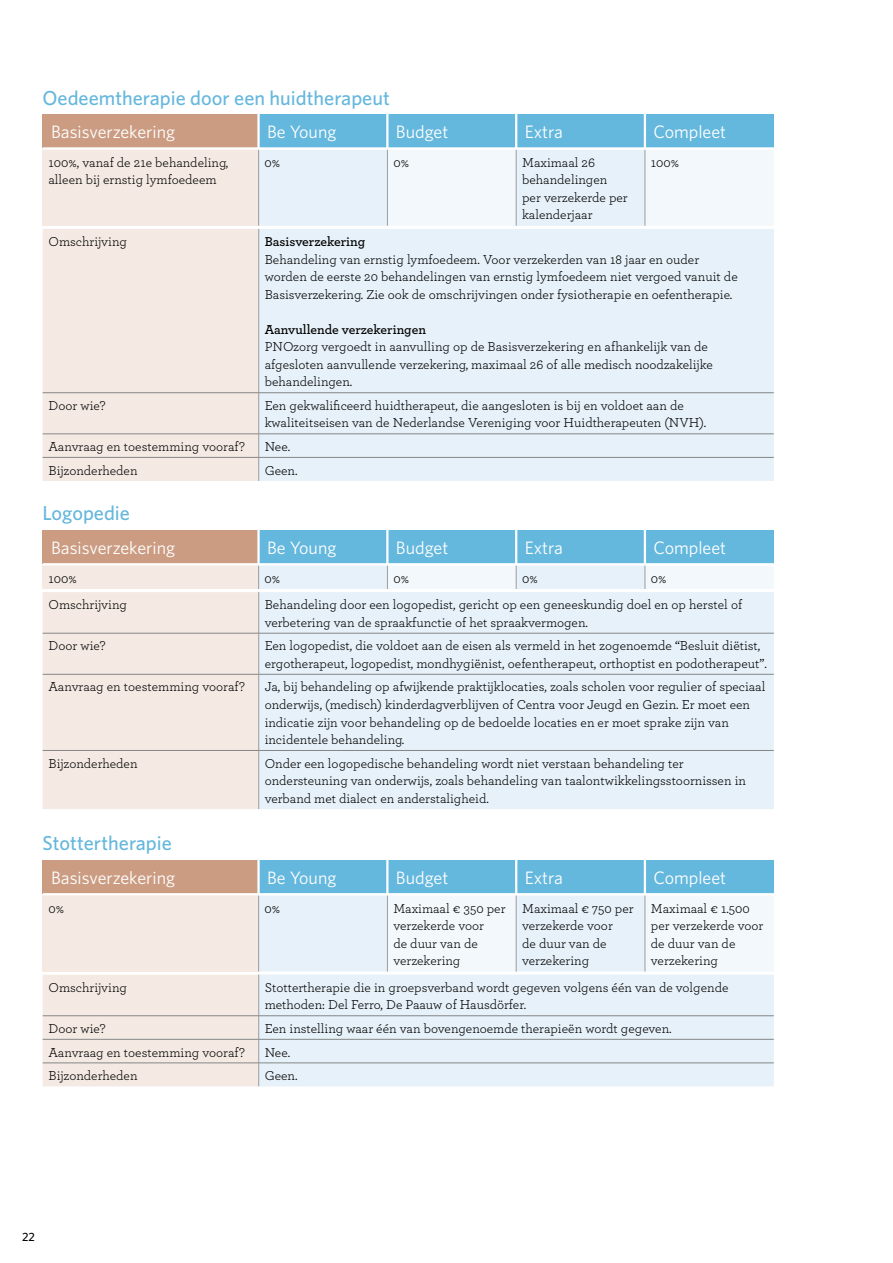
<style>
.page{position:relative;width:893px;height:1263px;background:#fff}
.page>*{position:absolute;margin:0;border:0;box-sizing:border-box;transform-origin:0 0}
.t1{font:500 20.25px "Whitney";color:#64b7dd}
.t2{font:18px "Whitney";color:#fff}
.t3{font:13.5px/17.5px "Archer";color:#000}
.t4{font:600 13.5px "Archer";color:#000}
.t5{font:500 12px "Whitney";color:#000}
</style>
<div class="page">
<div style="left:43px;top:229px;width:215px;height:252px;background:#f4eae3"></div>
<div style="left:259px;top:229px;width:515px;height:252px;background:#e6f1f9"></div>
<hr style="left:258px;top:229px;width:1px;height:164px;background:#9c9c9d">
<hr style="left:258px;top:393px;width:1px;height:41px;background:#9c9c9d">
<svg style="left:258px;top:435px;width:1px;height:46px"></svg>
<hr style="left:43px;top:392px;width:216px;height:1px;background:#868786">
<hr style="left:259px;top:392px;width:515px;height:1px;background:#868786">
<hr style="left:43px;top:434px;width:216px;height:1px;background:#868786">
<hr style="left:259px;top:434px;width:515px;height:1px;background:#868786">
<hr style="left:43px;top:457px;width:216px;height:1px;background:#868786">
<hr style="left:259px;top:457px;width:515px;height:1px;background:#868786">
<div style="left:43px;top:114px;width:216px;height:33px;background:#cb9c82"></div>
<div style="left:259px;top:114px;width:128px;height:33px;background:#64b7dd"></div>
<div style="left:43px;top:150px;width:216px;height:76px;background:#f4eae3"></div>
<div style="left:259px;top:150px;width:514px;height:76px;background:#ecf4fa"></div>
<hr style="left:258px;top:150px;width:1px;height:76px;background:#9c9c9d">
<hr style="left:387px;top:150px;width:1px;height:76px;background:#9c9c9d">
<hr style="left:516px;top:150px;width:1px;height:76px;background:#9c9c9d">
<hr style="left:645px;top:150px;width:1px;height:76px;background:#9c9c9d">
<div style="left:387px;top:114px;width:129px;height:33px;background:#64b7dd"></div>
<div style="left:516px;top:114px;width:129px;height:33px;background:#64b7dd"></div>
<div style="left:645px;top:114px;width:129px;height:33px;background:#64b7dd"></div>
<hr style="left:257px;top:113px;width:3px;height:35px;background:#fff">
<hr style="left:386px;top:113px;width:2px;height:35px;background:#fff">
<hr style="left:515px;top:113px;width:2px;height:35px;background:#fff">
<hr style="left:644px;top:113px;width:2px;height:35px;background:#fff">
<div style="left:43px;top:592px;width:215px;height:217px;background:#f4eae3"></div>
<div style="left:259px;top:592px;width:515px;height:217px;background:#e6f1f9"></div>
<hr style="left:258px;top:592px;width:1px;height:41px;background:#9c9c9d">
<hr style="left:258px;top:633px;width:1px;height:41px;background:#9c9c9d">
<hr style="left:258px;top:674px;width:1px;height:76px;background:#9c9c9d">
<hr style="left:258px;top:751px;width:1px;height:58px;background:#9c9c9d">
<hr style="left:43px;top:633px;width:216px;height:1px;background:#868786">
<hr style="left:259px;top:633px;width:515px;height:1px;background:#868786">
<hr style="left:43px;top:674px;width:216px;height:1px;background:#868786">
<hr style="left:259px;top:674px;width:515px;height:1px;background:#868786">
<hr style="left:43px;top:750px;width:216px;height:1px;background:#868786">
<hr style="left:259px;top:750px;width:515px;height:1px;background:#868786">
<div style="left:43px;top:530px;width:216px;height:33px;background:#cb9c82"></div>
<div style="left:259px;top:530px;width:128px;height:33px;background:#64b7dd"></div>
<div style="left:43px;top:565px;width:216px;height:24px;background:#f4eae3"></div>
<svg style="left:258px;top:565px;width:515px;height:24px"></svg>
<div style="left:387px;top:530px;width:129px;height:33px;background:#64b7dd"></div>
<div style="left:516px;top:530px;width:129px;height:33px;background:#64b7dd"></div>
<div style="left:645px;top:530px;width:129px;height:33px;background:#64b7dd"></div>
<hr style="left:257px;top:529px;width:3px;height:35px;background:#fff">
<hr style="left:386px;top:529px;width:2px;height:35px;background:#fff">
<hr style="left:515px;top:529px;width:2px;height:35px;background:#fff">
<hr style="left:644px;top:529px;width:2px;height:35px;background:#fff">
<div style="left:43px;top:860px;width:216px;height:33px;background:#cb9c82"></div>
<div style="left:259px;top:860px;width:128px;height:33px;background:#64b7dd"></div>
<svg style="left:43px;top:895px;width:731px;height:191px"></svg>
<hr style="left:258px;top:895px;width:1px;height:76px;background:#9c9c9d">
<hr style="left:387px;top:895px;width:1px;height:76px;background:#9c9c9d">
<hr style="left:516px;top:895px;width:1px;height:76px;background:#9c9c9d">
<hr style="left:645px;top:895px;width:1px;height:76px;background:#9c9c9d">
<div style="left:387px;top:860px;width:129px;height:33px;background:#64b7dd"></div>
<div style="left:516px;top:860px;width:129px;height:33px;background:#64b7dd"></div>
<div style="left:645px;top:860px;width:129px;height:33px;background:#64b7dd"></div>
<hr style="left:257px;top:859px;width:3px;height:35px;background:#fff">
<hr style="left:386px;top:859px;width:2px;height:35px;background:#fff">
<hr style="left:515px;top:859px;width:2px;height:35px;background:#fff">
<hr style="left:644px;top:859px;width:2px;height:35px;background:#fff">
<h1 class="t1" style="left:43px;top:85px;width:349px">Oedeemtherapie door een huidtherapeut</h1>
<h2 class="t2" style="left:51px;top:121px;width:126px">Basisverzekering</h2>
<h2 class="t2" style="left:267px;top:121px;width:71px">Be Young</h2>
<p class="t3" style="left:49px;top:153px;width:181px">100%, vanaf de 21e behandeling, alleen bij ernstig lymfoedeem</p>
<p class="t3" style="left:265px;top:153px;width:17px">0%</p>
<p class="t3" style="left:393px;top:153px;width:17px">0%</p>
<p class="t3" style="left:522px;top:153px;width:107px">Maximaal 26 behandelingen per verzekerde per kalenderjaar</p>
<p class="t3" style="left:651px;top:153px;width:30px">100%</p>
<h2 class="t2" style="left:396px;top:121px;width:54px">Budget</h2>
<h2 class="t2" style="left:525px;top:121px;width:40px">Extra</h2>
<h2 class="t2" style="left:653px;top:121px;width:74px">Compleet</h2>
<p class="t3" style="left:49px;top:232px;width:80px">Omschrijving</p>
<p class="t4" style="left:265px;top:233px;width:102px">Basisverzekering</p>
<p class="t3" style="left:265px;top:250px;width:475px">Behandeling van ernstig lymfoedeem. Voor verzekerden van 18 jaar en ouder worden de eerste 20 behandelingen van ernstig lymfoedeem niet vergoed vanuit de<br>Basisverzekering. Zie ook de omschrijvingen onder fysiotherapie en oefentherapie.</p>
<p class="t4" style="left:265px;top:321px;width:163px">Aanvullende verzekeringen</p>
<p class="t3" style="left:265px;top:338px;width:450px">PNOzorg vergoedt in aanvulling op de Basisverzekering en afhankelijk van de afgesloten aanvullende verzekering, maximaal 26 of alle medisch noodzakelijke behandelingen.</p>
<p class="t3" style="left:49px;top:396px;width:59px">Door wie?</p>
<p class="t3" style="left:265px;top:396px;width:443px">Een gekwalificeerd huidtherapeut, die aangesloten is bij en voldoet aan de kwaliteitseisen van de Nederlandse Vereniging voor Huidtherapeuten (NVH).</p>
<p class="t3" style="left:49px;top:437px;width:198px">Aanvraag en toestemming vooraf?</p>
<p class="t3" style="left:265px;top:437px;width:27px">Nee.</p>
<p class="t3" style="left:49px;top:461px;width:91px">Bijzonderheden</p>
<p class="t3" style="left:265px;top:461px;width:34px">Geen.</p>
<h1 class="t1" style="left:43px;top:501px;width:89px">Logopedie</h1>
<h2 class="t2" style="left:51px;top:536px;width:126px">Basisverzekering</h2>
<h2 class="t2" style="left:267px;top:536px;width:71px">Be Young</h2>
<p class="t3" style="left:49px;top:569px;width:30px">100%</p>
<p class="t3" style="left:265px;top:569px;width:17px">0%</p>
<p class="t3" style="left:393px;top:569px;width:17px">0%</p>
<p class="t3" style="left:522px;top:569px;width:17px">0%</p>
<p class="t3" style="left:651px;top:569px;width:17px">0%</p>
<h2 class="t2" style="left:396px;top:536px;width:54px">Budget</h2>
<h2 class="t2" style="left:525px;top:536px;width:40px">Extra</h2>
<h2 class="t2" style="left:653px;top:536px;width:74px">Compleet</h2>
<p class="t3" style="left:49px;top:596px;width:80px">Omschrijving</p>
<p class="t3" style="left:265px;top:596px;width:479px">Behandeling door een logopedist, gericht op een geneeskundig doel en op herstel of verbetering van de spraakfunctie of het spraakvermogen.</p>
<p class="t3" style="left:49px;top:637px;width:59px">Door wie?</p>
<p class="t3" style="left:265px;top:637px;width:504px">Een logopedist, die voldoet aan de eisen als vermeld in het zogenoemde “Besluit diëtist, ergotherapeut, logopedist, mondhygiënist, oefentherapeut, orthoptist en podotherapeut”.</p>
<p class="t3" style="left:49px;top:678px;width:198px">Aanvraag en toestemming vooraf?</p>
<p class="t3" style="left:265px;top:678px;width:502px">Ja, bij behandeling op afwijkende praktijklocaties, zoals scholen voor regulier of speciaal onderwijs, (medisch) kinderdagverblijven of Centra voor Jeugd en Gezin. Er moet een indicatie zijn voor behandeling op de bedoelde locaties en er moet sprake zijn van incidentele behandeling.</p>
<p class="t3" style="left:49px;top:754px;width:91px">Bijzonderheden</p>
<p class="t3" style="left:265px;top:754px;width:483px">Onder een logopedische behandeling wordt niet verstaan behandeling ter ondersteuning van onderwijs, zoals behandeling van taalontwikkelingsstoornissen in verband met dialect en anderstaligheid.</p>
<h1 class="t1" style="left:43px;top:831px;width:131px">Stottertherapie</h1>
<h2 class="t2" style="left:51px;top:866px;width:126px">Basisverzekering</h2>
<h2 class="t2" style="left:267px;top:866px;width:71px">Be Young</h2>
<p class="t3" style="left:49px;top:899px;width:17px">0%</p>
<p class="t3" style="left:265px;top:899px;width:17px">0%</p>
<p class="t3" style="left:393px;top:899px;width:114px">Maximaal € 350 per verzekerde voor<br>de duur van de verzekering</p>
<p class="t3" style="left:522px;top:899px;width:113px">Maximaal € 750 per verzekerde voor<br>de duur van de verzekering</p>
<p class="t3" style="left:651px;top:899px;width:114px">Maximaal € 1.500 per verzekerde voor de duur van de verzekering</p>
<h2 class="t2" style="left:396px;top:866px;width:54px">Budget</h2>
<h2 class="t2" style="left:525px;top:866px;width:40px">Extra</h2>
<h2 class="t2" style="left:653px;top:866px;width:74px">Compleet</h2>
<p class="t3" style="left:49px;top:978px;width:80px">Omschrijving</p>
<p class="t3" style="left:265px;top:978px;width:465px">Stottertherapie die in groepsverband wordt gegeven volgens één van de volgende methoden: Del Ferro, De Paauw of Hausdörfer.</p>
<p class="t3" style="left:49px;top:1019px;width:59px">Door wie?</p>
<p class="t3" style="left:265px;top:1019px;width:408px">Een instelling waar één van bovengenoemde therapieën wordt gegeven.</p>
<p class="t3" style="left:49px;top:1043px;width:198px">Aanvraag en toestemming vooraf?</p>
<p class="t3" style="left:265px;top:1043px;width:27px">Nee.</p>
<p class="t3" style="left:49px;top:1066px;width:91px">Bijzonderheden</p>
<p class="t3" style="left:265px;top:1066px;width:34px">Geen.</p>
<p class="t5" style="left:22px;top:1229px;width:14px">22</p>
</div>
